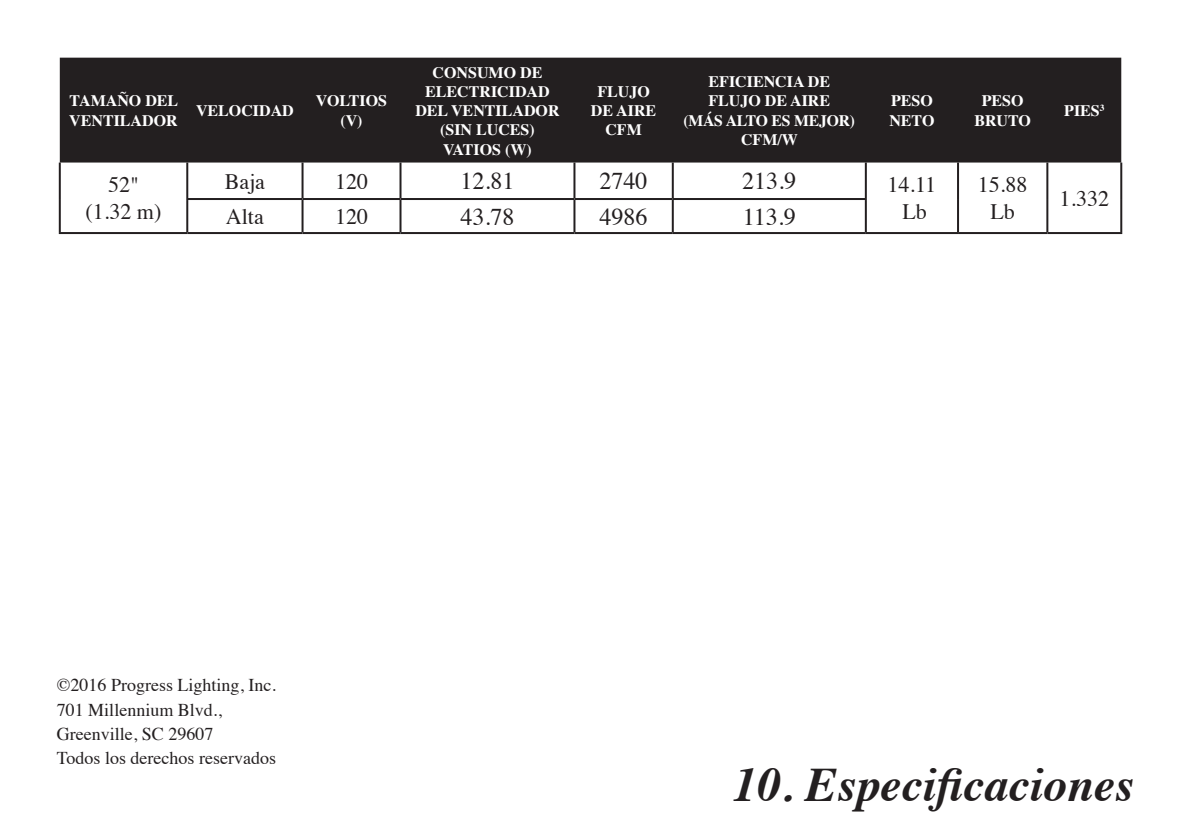
<style>
.page{position:relative;width:1190px;height:823px;background:#fff}
.page>*{position:absolute;margin:0;border:0;box-sizing:border-box;transform-origin:0 0}
.t1{font:italic 700 48px "Times";color:#231f20}
.t2{font:24px "Times";color:#231f20}
.t3{font:22px/26.4px "Times";color:#231f20;text-align:center}
.t4{font:18px/24px "Times";color:#231f20}
.t5{font:700 16px/19.2px "Times";color:#fff;text-align:center}
</style>
<div class="page">
<div style="left:60px;top:58px;width:1061px;height:104px;background:#231f20"></div>
<hr style="left:59px;top:162px;width:2px;height:37px;background:#231f20">
<hr style="left:186px;top:162px;width:2px;height:36px;background:#231f20">
<hr style="left:301px;top:162px;width:2px;height:36px;background:#231f20">
<hr style="left:399px;top:162px;width:2px;height:36px;background:#231f20">
<hr style="left:573px;top:162px;width:2px;height:36px;background:#231f20">
<hr style="left:671px;top:162px;width:2px;height:36px;background:#231f20">
<hr style="left:864px;top:162px;width:2px;height:36px;background:#231f20">
<hr style="left:957px;top:162px;width:2px;height:37px;background:#231f20">
<hr style="left:1046px;top:162px;width:2px;height:37px;background:#231f20">
<hr style="left:1120px;top:162px;width:2px;height:37px;background:#231f20">
<hr style="left:59px;top:199px;width:2px;height:33px;background:#231f20">
<hr style="left:186px;top:198px;width:116px;height:2px;background:#231f20">
<hr style="left:186px;top:200px;width:2px;height:32px;background:#231f20">
<hr style="left:302px;top:198px;width:98px;height:2px;background:#231f20">
<hr style="left:301px;top:200px;width:2px;height:32px;background:#231f20">
<hr style="left:400px;top:198px;width:174px;height:2px;background:#231f20">
<hr style="left:399px;top:200px;width:2px;height:32px;background:#231f20">
<hr style="left:574px;top:198px;width:98px;height:2px;background:#231f20">
<hr style="left:573px;top:200px;width:2px;height:32px;background:#231f20">
<hr style="left:672px;top:198px;width:194px;height:2px;background:#231f20">
<hr style="left:671px;top:200px;width:2px;height:32px;background:#231f20">
<hr style="left:864px;top:200px;width:2px;height:32px;background:#231f20">
<hr style="left:957px;top:199px;width:2px;height:33px;background:#231f20">
<hr style="left:1046px;top:199px;width:2px;height:33px;background:#231f20">
<hr style="left:1120px;top:199px;width:2px;height:33px;background:#231f20">
<hr style="left:59px;top:232px;width:128px;height:2px;background:#231f20">
<hr style="left:187px;top:232px;width:115px;height:2px;background:#231f20">
<hr style="left:302px;top:232px;width:98px;height:2px;background:#231f20">
<hr style="left:400px;top:232px;width:174px;height:2px;background:#231f20">
<hr style="left:574px;top:232px;width:98px;height:2px;background:#231f20">
<hr style="left:672px;top:232px;width:193px;height:2px;background:#231f20">
<hr style="left:865px;top:232px;width:93px;height:2px;background:#231f20">
<hr style="left:958px;top:232px;width:89px;height:2px;background:#231f20">
<hr style="left:1047px;top:232px;width:75px;height:2px;background:#231f20">
<p class="t5" style="left:69px;top:90px;width:110px;text-align:left">TAMAÑO DEL<br>VENTILADOR</p>
<p class="t5" style="left:196px;top:99px;width:99px">VELOCIDAD</p>
<p class="t5" style="left:316px;top:90px;width:73px">VOLTIOS (V)</p>
<p class="t5" style="left:415px;top:61px;width:146px">CONSUMO DE<br>ELECTRICIDAD<br>DEL VENTILADOR (SIN LUCES)<br>VATIOS (W)</p>
<p class="t5" style="left:591px;top:80px;width:67px">FLUJO<br>DE AIRE<br>CFM</p>
<p class="t5" style="left:683px;top:70px;width:173px">EFICIENCIA DE<br>FLUJO DE AIRE<br>(MÁS ALTO ES MEJOR)<br>CFM/W</p>
<p class="t5" style="left:889px;top:90px;width:47px;text-align:left">PESO<br>NETO</p>
<p class="t5" style="left:974px;top:90px;width:58px">PESO<br>BRUTO</p>
<p class="t5" style="left:1064px;top:99px;width:42px">PIES<sup>3</sup></p>
<h3 class="t3" style="left:86px;top:170px;width:77px">52" (1.32 m)</h3>
<h3 class="t3" style="left:225px;top:166px;width:42px">Baja</h3>
<h3 class="t3" style="left:335px;top:166px;width:34px">120</h3>
<h2 class="t2" style="left:460px;top:159px;width:55px">12.81</h2>
<h2 class="t2" style="left:599px;top:159px;width:49px">2740</h2>
<h2 class="t2" style="left:742px;top:159px;width:55px">213.9</h2>
<h3 class="t3" style="left:887px;top:170px;width:50px">14.11<br>Lb</h3>
<h3 class="t3" style="left:977px;top:170px;width:51px">15.88<br>Lb</h3>
<h3 class="t3" style="left:226px;top:202px;width:39px">Alta</h3>
<h3 class="t3" style="left:335px;top:202px;width:34px">120</h3>
<h2 class="t2" style="left:460px;top:194px;width:55px">43.78</h2>
<h2 class="t2" style="left:599px;top:194px;width:49px">4986</h2>
<h2 class="t2" style="left:742px;top:194px;width:55px">113.9</h2>
<h3 class="t3" style="left:1059px;top:183px;width:51px">1.332</h3>
<p class="t4" style="left:57px;top:671px;width:221px">©2016 Progress Lighting, Inc.<br>701 Millennium Blvd.,<br>Greenville, SC 29607<br>Todos los derechos reservados</p>
<h1 class="t1" style="left:733px;top:739px;width:401px">10. Especificaciones</h1>
</div>
